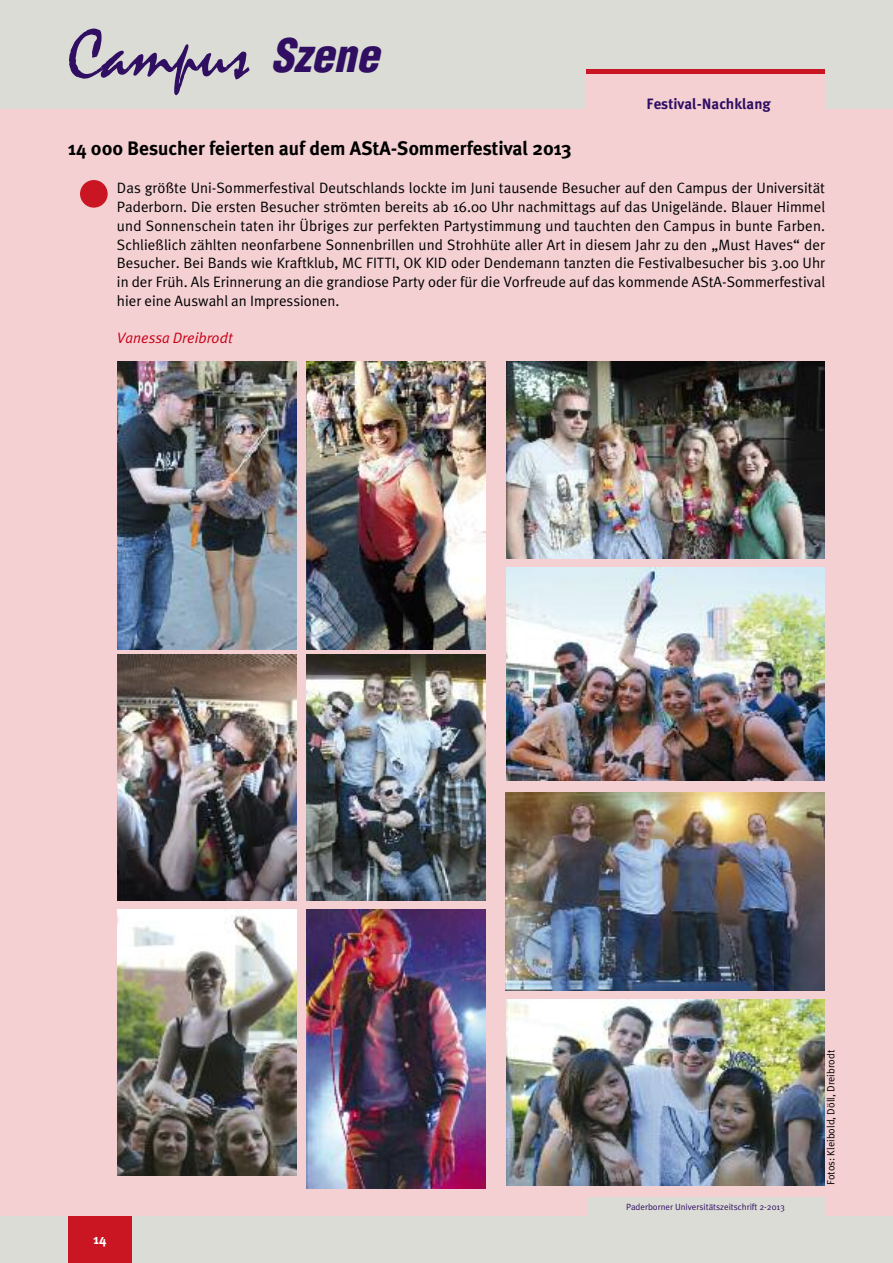
<style>
.page{position:relative;width:893px;height:1263px;background:#fff}
.page>*{position:absolute;margin:0;border:0;box-sizing:border-box;transform-origin:0 0}
.t1{font:72px "Mistral";color:#300e62}
.t2{font:700 19.5px "Meta Plus";color:#000}
.t3{font:15px/18.8px "Meta Plus Normal";color:#000;text-align:justify}
.t4{font:700 15px "Meta Plus";color:#300e62}
.t5{font:italic 15px "Meta Plus Normal";color:#ca0016}
.t6{font:700 13.5px "Meta Plus";color:#fff}
.t7{font:10.5px "Meta Plus Normal";color:#000}
.t8{font:9px "Meta Plus Normal";color:#300e62}
.s1{font-family:"Helvetica";font-weight:900;font-style:italic;font-stretch:condensed;font-size:45px}
</style>
<div class="page">
<div style="left:0;top:101px;width:893px;height:1162px;background:#f4d0d3"></div>
<div style="left:0;top:1216px;width:893px;height:47px;background:#dbdcd5"></div>
<div style="left:0;top:0;width:893px;height:109px;background:#dbdcd5"></div>
<div style="left:587px;top:1197px;width:238px;height:26px;background:#dbdcd5"></div>
<div style="left:68px;top:1216px;width:64px;height:47px;background:#ca1623"></div>
<div style="left:587px;top:73px;width:238px;height:38px;background:#f4d0d3"></div>
<div style="left:587px;top:69px;width:238px;height:5px;background:#ca1623"></div>
<img style="left:306px;top:361px;width:180px;height:288px">
<img style="left:117px;top:361px;width:179px;height:288px">
<img style="left:506px;top:361px;width:319px;height:197px">
<img style="left:506px;top:567px;width:319px;height:213px">
<img style="left:306px;top:655px;width:180px;height:245px">
<img style="left:117px;top:655px;width:179px;height:245px">
<img style="left:306px;top:909px;width:180px;height:279px">
<img style="left:117px;top:909px;width:179px;height:266px">
<img style="left:505px;top:792px;width:319px;height:198px">
<img style="left:506px;top:999px;width:319px;height:186px">
<div style="left:80px;top:180px;width:28px;height:28px;background:#ca1623;border-radius:50%"></div>
<h1 class="t1" style="left:68px;top:23px;width:312px">Campus <span class="s1">Szene</span></h1>
<p class="t4" style="left:646px;top:95px;width:126px">Festival-Nachklang</p>
<h2 class="t2" style="left:68px;top:137px;width:505px">14 000 Besucher feierten auf dem AStA-Sommerfestival 2013</h2>
<p class="t3" style="left:117px;top:179px;width:710px">Das größte Uni-Sommerfestival Deutschlands lockte im Juni tausende Besucher auf den Campus der Universität Paderborn. Die ersten Besucher strömten bereits ab 16.00 Uhr nachmittags auf das Unigelände. Blauer Himmel und Sonnenschein taten ihr Übriges zur perfekten Partystimmung und tauchten den Campus in bunte Farben.<br>Schließlich zählten neonfarbene Sonnenbrillen und Strohhüte aller Art in diesem Jahr zu den „Must Haves“ der Besucher. Bei Bands wie Kraftklub, MC FITTI, OK KID oder Dendemann tanzten die Festivalbesucher bis 3.00 Uhr in der Früh. Als Erinnerung an die grandiose Party oder für die Vorfreude auf das kommende AStA-Sommerfestival hier eine Auswahl an Impressionen.</p>
<p class="t5" style="left:117px;top:329px;width:118px">Vanessa Dreibrodt</p>
<p class="t6" style="left:93px;top:1232px;width:15px">14</p>
<p class="t8" style="left:626px;top:1201px;width:160px">Paderborner Universitätszeitschrift 2-2013</p>
<p class="t7" style="left:824px;top:1185px;width:137px;rotate:-90deg">Fotos: Kleibold, Döll, Dreibrodt</p>
</div>
